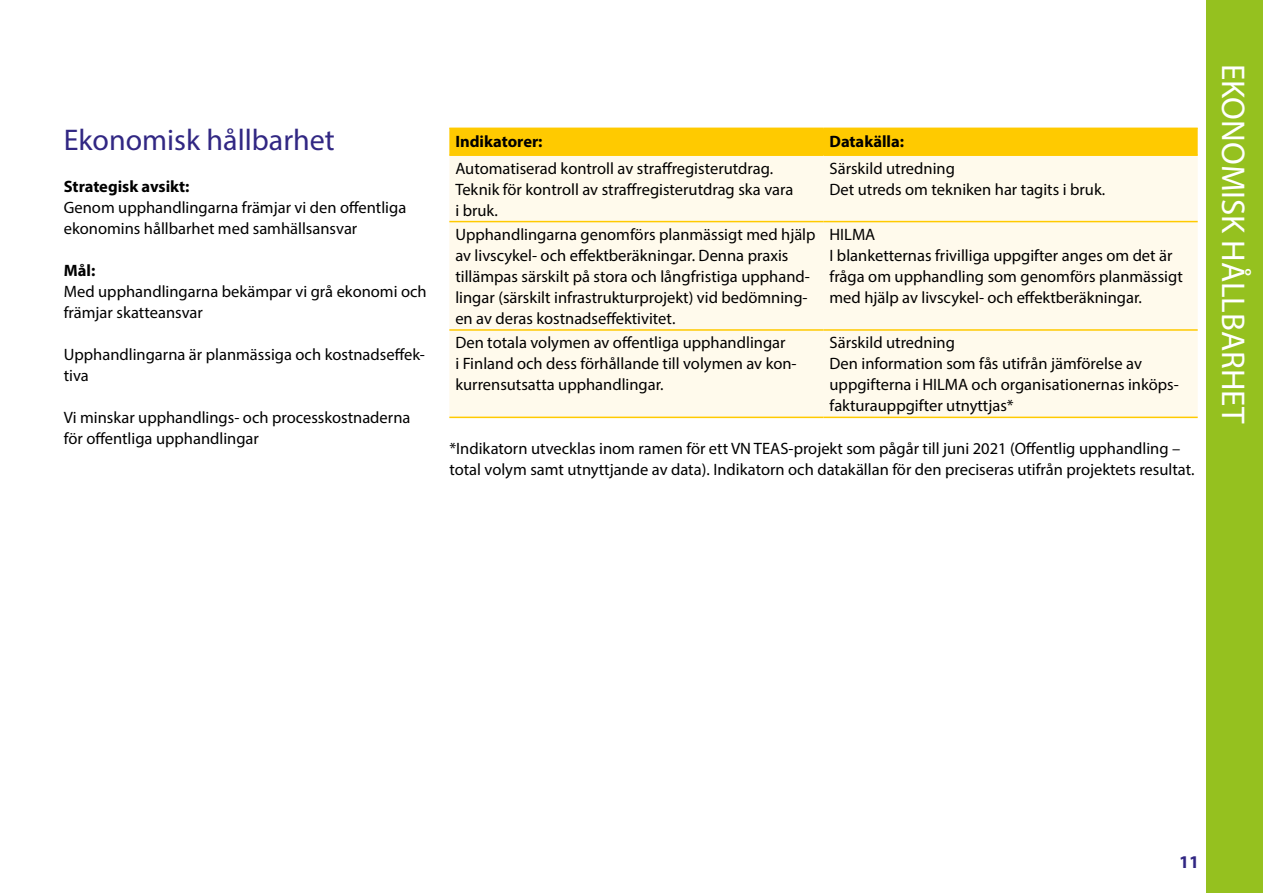
<style>
.page{position:relative;width:1263px;height:893px;background:#fff}
.page>*{position:absolute;margin:0;border:0;box-sizing:border-box;transform-origin:0 0}
.t1{font:33px "Myriad Pro";color:#fff}
.Väliotsikko{font:30px "Myriad Pro";color:#312783}
.t2{font:700 18px "Myriad Pro";color:#312783}
.Leipäteksti{font:16.5px/21px "Myriad Pro";color:#000}
.Leipäteksti-2{font:700 16.5px "Myriad Pro";color:#000}
</style>
<div class="page">
<div style="left:449px;top:129px;width:749px;height:25px;background:#ffca00"></div>
<div style="left:449px;top:156px;width:749px;height:261px;background:#fffaec"></div>
<hr style="left:449px;top:128px;width:374px;height:1px;background:#ffca00">
<hr style="left:823px;top:128px;width:375px;height:1px;background:#ffca00">
<hr style="left:449px;top:154px;width:374px;height:2px;background:#ffca00">
<hr style="left:823px;top:154px;width:375px;height:2px;background:#ffca00">
<hr style="left:449px;top:221px;width:374px;height:1px;background:#ffca00">
<hr style="left:823px;top:221px;width:375px;height:1px;background:#ffca00">
<hr style="left:449px;top:329px;width:374px;height:2px;background:#ffca00">
<hr style="left:823px;top:329px;width:375px;height:2px;background:#ffca00">
<hr style="left:449px;top:417px;width:374px;height:1px;background:#ffca00">
<hr style="left:823px;top:417px;width:375px;height:1px;background:#ffca00">
<div style="left:1206px;top:0;width:57px;height:893px;background:#95c11f"></div>
<h1 class="Väliotsikko" style="left:64px;top:121px;width:273px">Ekonomisk hållbarhet</h1>
<p class="Leipäteksti-2" style="left:64px;top:176px;width:127px">Strategisk avsikt:</p>
<p class="Leipäteksti" style="left:64px;top:197px;width:344px">Genom upphandlingarna främjar vi den offentliga ekonomins hållbarhet med samhällsansvar</p>
<p class="Leipäteksti-2" style="left:64px;top:260px;width:33px">Mål:</p>
<p class="Leipäteksti" style="left:64px;top:281px;width:364px">Med upphandlingarna bekämpar vi grå ekonomi och främjar skatteansvar</p>
<p class="Leipäteksti" style="left:64px;top:344px;width:363px">Upphandlingarna är planmässiga och kostnadseffek&shy;tiva</p>
<p class="Leipäteksti" style="left:64px;top:407px;width:348px">Vi minskar upphandlings- och processkostnaderna för offentliga upphandlingar</p>
<p class="Leipäteksti-2" style="left:455px;top:130px;width:89px">Indikatorer:</p>
<p class="Leipäteksti-2" style="left:829px;top:130px;width:76px">Datakälla:</p>
<p class="Leipäteksti" style="left:455px;top:157px;width:340px">Automatiserad kontroll av straffregisterutdrag.<br>Teknik för kontroll av straffregisterutdrag ska vara i bruk.</p>
<p class="Leipäteksti" style="left:829px;top:157px;width:127px">Särskild utredning</p>
<p class="Leipäteksti" style="left:829px;top:178px;width:277px">Det utreds om tekniken har tagits i bruk.</p>
<p class="Leipäteksti" style="left:455px;top:224px;width:362px">Upphandlingarna genomförs planmässigt med hjälp av livscykel- och effektberäkningar. Denna praxis tillämpas särskilt på stora och långfristiga upphand&shy;lingar (särskilt infrastrukturprojekt) vid bedömning&shy;en av deras kostnadseffektivitet.</p>
<p class="Leipäteksti" style="left:829px;top:224px;width:47px">HILMA</p>
<p class="Leipäteksti" style="left:829px;top:245px;width:355px">I blanketternas frivilliga uppgifter anges om det är fråga om upphandling som genomförs planmässigt med hjälp av livscykel- och effektberäkningar.</p>
<p class="Leipäteksti" style="left:455px;top:332px;width:343px">Den totala volymen av offentliga upphandlingar<br>i Finland och dess förhållande till volymen av kon&shy;kurrensutsatta upphandlingar.</p>
<p class="Leipäteksti" style="left:829px;top:332px;width:127px">Särskild utredning</p>
<p class="Leipäteksti" style="left:829px;top:353px;width:351px">Den information som fås utifrån jämförelse av uppgifterna i HILMA och organisationernas inköps&shy;fakturauppgifter utnyttjas*</p>
<p class="Leipäteksti" style="left:449px;top:438px;width:747px">*Indikatorn utvecklas inom ramen för ett VN TEAS-projekt som pågår till juni 2021 (Offentlig upphandling – total volym samt utnyttjande av data). Indikatorn och datakällan för den preciseras utifrån projektets resultat.</p>
<p class="t1" style="left:1254px;top:64px;width:361px;rotate:90deg">EKONOMISK HÅLLBARHET</p>
<p class="t2" style="left:1179px;top:850px;width:21px">11</p>
</div>
